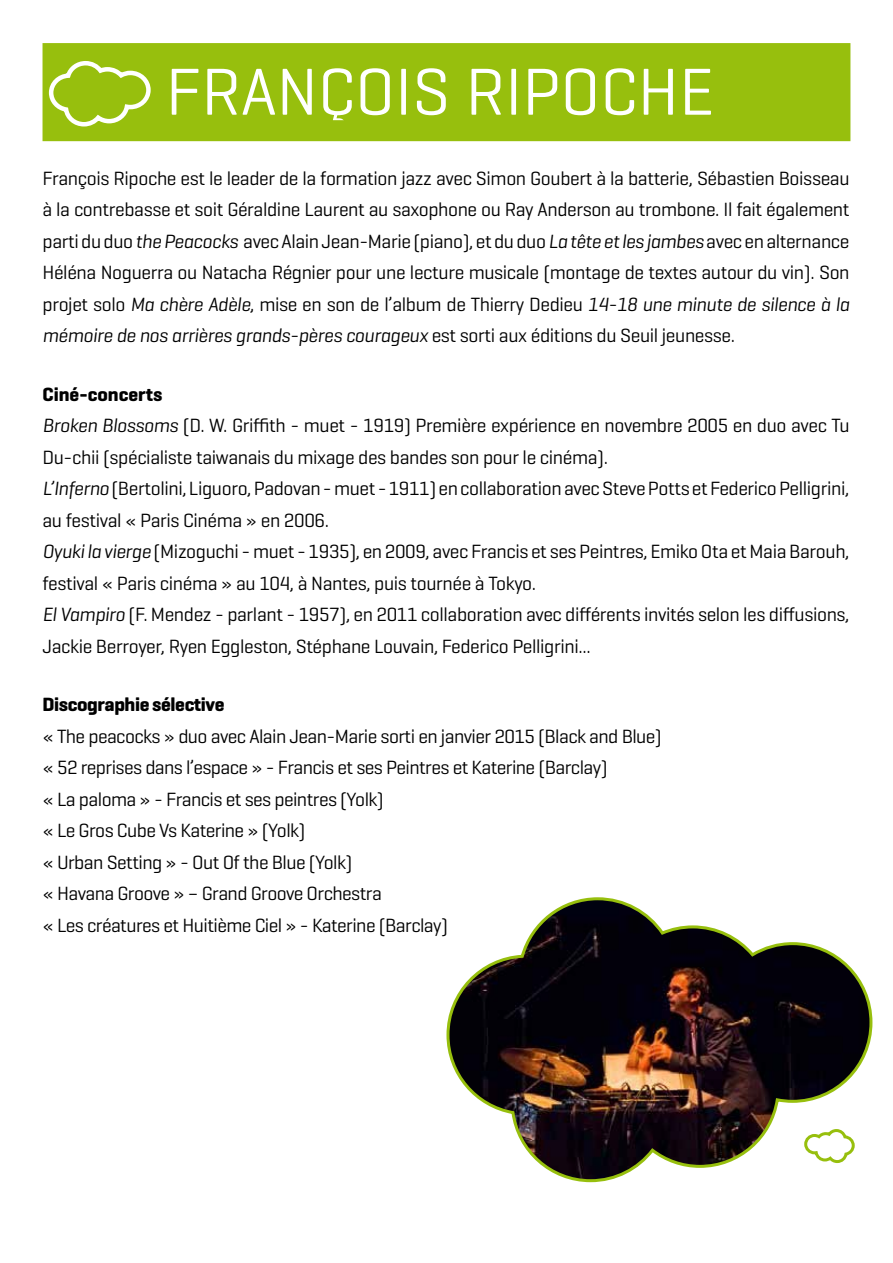
<style>
.page{position:relative;width:893px;height:1263px;background:#fff}
.page>*{position:absolute;margin:0;border:0;box-sizing:border-box;transform-origin:0 0}
.t1{font:67.5px "Geogrotesque";color:#fff}
.t2{font:19.5px/31.5px "Geogrotesque";letter-spacing:-.02em;color:#000}
.t3{font:700 19.5px "Geogrotesque";letter-spacing:-.02em;color:#000}
.s1{font-style:italic}
.s2{font-weight:700}
</style>
<div class="page">
<div style="left:53px;top:54px;width:787px;height:77px;background:#97bf0d"></div>
<div style="left:43px;top:43px;width:807px;height:98px;border:21px solid #97bf0d"></div>
<svg style="left:47px;top:59px;width:106px;height:70px"></svg>
<svg style="left:446px;top:897px;width:427px;height:286px"></svg>
<svg style="left:803px;top:1127px;width:53px;height:37px"></svg>
<h1 class="t1" style="left:166px;top:50px;width:550px">françois ripoche</h1>
<p class="t2" style="left:43px;top:162px;width:809px;text-align:justify">François Ripoche est le leader de la formation jazz avec Simon Goubert à la batterie, Sébastien Boisseau à la contrebasse et soit Géraldine Laurent au saxophone ou Ray Anderson au trombone. I l fait également parti du duo <span class="s1">the Peacocks</span> avec Alain Jean-M arie (piano), et du duo <span class="s1">La tête et les jambes</span> avec en alternance Héléna Noguerra ou Natacha Régnier pour une lecture musicale (montage de textes autour du vin). Son projet solo <span class="s1">Ma chère Adèle</span>, mise en son de l’album de Thierry D edieu <span class="s1">14-18 une minute de silence à la mémoire de nos arrières grands-pères courageux</span> est sorti aux éditions du Seuil jeunesse.</p>
<p class="t2" style="left:43px;top:378px;width:809px"><span class="s2">Ciné-concerts<br></span><span class="s1">Broken Blossoms</span> (D. W. Griffith - muet - 1919) Première expérience en novembre 2005 en duo avec Tu Du-chii (spécialiste taiwanais du mixage des bandes son pour le cinéma).<br><span class="s1">L’Inferno</span> (Bertolini, Liguoro, Padovan - muet - 1911) en collaboration avec Steve Potts et Federico Pelligrini, au festival « Paris Cinéma » en 2006.<br><span class="s1">Oyuki la vierge</span> (M izoguchi - muet - 1935), en 2009, avec Francis et ses Peintres, Emiko Ota et M aia Barouh, festival « Paris cinéma » au 104, à N antes, puis tournée à Tokyo.<br><span class="s1">El Vampiro</span> (F. M endez - parlant - 1957), en 2011 collaboration avec différents invités selon les diffusions, Jackie Berroyer, Ryen Eggleston, Stéphane Louvain, Federico Pelligrini...</p>
<p class="t3" style="left:43px;top:692px;width:183px">Discographie sélective</p>
<p class="t2" style="left:43px;top:720px;width:621px">« The peacocks » duo avec Alain Jean-Marie sorti en janvier 2015 (Black and Blue) « 52 reprises dans l’espace » - Francis et ses Peintres et Katerine (Barclay)<br>« La paloma » - Francis et ses peintres (Yolk)<br>« Le Gros Cube Vs Katerine » (Yolk)<br>« Urban Setting » - Out Of the Blue (Yolk)<br>« H avana Groove » – Grand Groove O rchestra<br>« Les créatures et H uitième Ciel » - Katerine (Barclay)</p>
</div>
